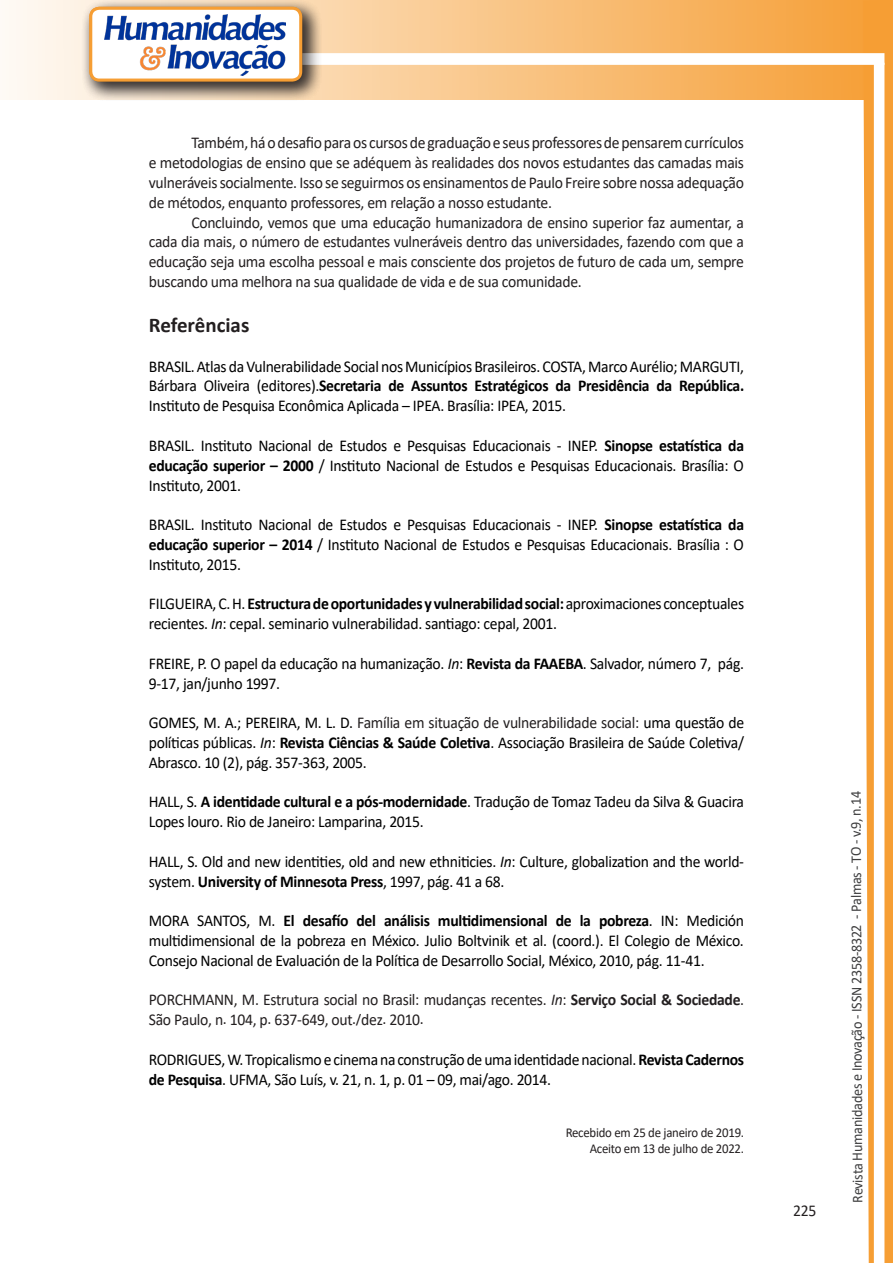
<style>
.page{position:relative;width:893px;height:1263px;background:#fff}
.page>*{position:absolute;margin:0;border:0;box-sizing:border-box;transform-origin:0 0}
.Titulo_2{font:700 21px "Calibri";color:#231f20}
.texto{font:16.5px/19.8px "Calibri";letter-spacing:-.02em;color:#000;text-align:justify;scale:.95 1}
.texto-2{font:16.5px/19.8px "Calibri";letter-spacing:-.02em;color:#231f20;text-align:justify;scale:.95 1}
.t1{font:15px "Calibri";letter-spacing:-.025em;color:#3e3e3f;scale:.95 1}
.texto-3{font:13.5px "Calibri";letter-spacing:-.02em;color:#231f20;scale:.95 1}
.s1{font-weight:700}
.s2{font-style:italic}
.s3{color:#231f20}
</style>
<div class="page">
<svg style="left:5px;top:0;width:858px;height:100px;background:#f9c484"></svg>
<div style="left:302px;top:53px;width:582px;height:12px;background:#fff;border:2px solid #fff"></div>
<svg style="left:863px;top:0;width:30px;height:1263px"></svg>
<div style="left:81px;top:0;width:241px;height:102px;background:#231f20;opacity:.75"></div>
<svg style="left:91px;top:8px;width:210px;height:72px"></svg>
<div style="left:89px;top:7px;width:213px;height:75px;border:3px solid #f69e34;border-radius:9px"></div>
<p class="texto-2" style="left:149px;top:133px;width:628px;text-indent:43px">Também, há o desafio para os cursos de graduação e seus professores de pensarem currículos e metodologias de ensino que se adéquem às realidades dos novos estudantes das camadas mais vulneráveis socialmente. Isso se seguirmos os ensinamentos de Paulo Freire sobre nossa adequação de métodos, enquanto professores, em relação a nosso estudante.</p>
<p class="texto-2" style="left:149px;top:212px;width:628px;text-indent:43px">Concluindo, vemos que uma educação humanizadora de ensino superior faz aumentar, a cada dia mais, o número de estudantes vulneráveis dentro das universidades, fazendo com que a educação seja uma escolha pessoal e mais consciente dos projetos de futuro de cada um, sempre buscando uma melhora na sua qualidade de vida e de sua comunidade.</p>
<p class="Titulo_2" style="left:149px;top:310px;width:102px">Referências</p>
<p class="texto" style="left:149px;top:356px;width:628px">BRASIL. Atlas da Vulnerabilidade Social nos Municípios Brasileiros. COSTA, Marco Aurélio; MARGUTI, Bárbara Oliveira (editores).<span class="s1">Secretaria de Assuntos Estratégicos da Presidência da República.<br></span>Instituto de Pesquisa Econômica Aplicada – IPEA. Brasília: IPEA, 2015.</p>
<p class="texto" style="left:149px;top:435px;width:628px">BRASIL. Instituto Nacional de Estudos e Pesquisas Educacionais - INEP. <span class="s1">Sinopse estatística da educação superior – 2000</span> / Instituto Nacional de Estudos e Pesquisas Educacionais. Brasília: O Instituto, 2001.</p>
<p class="texto" style="left:149px;top:514px;width:628px">BRASIL. Instituto Nacional de Estudos e Pesquisas Educacionais - INEP. <span class="s1">Sinopse estatística da educação superior – 2014</span> / Instituto Nacional de Estudos e Pesquisas Educacionais. Brasília : O Instituto, 2015.</p>
<p class="texto" style="left:149px;top:593px;width:628px">FILGUEIRA, C. H.<span class="s1">Estructura de oportunidades y vulnerabilidad social:</span> aproximaciones conceptuales recientes. <span class="s2">In</span>: cepal. seminario vulnerabilidad. santiago: cepal, 2001.</p>
<p class="texto" style="left:149px;top:653px;width:628px">FREIRE, P. O papel da educação na humanização. <span class="s2">In</span>: <span class="s1">Revista da FAAEBA</span>. Salvador, número 7, pág.<br>9-17, jan/junho 1997.</p>
<p class="texto" style="left:149px;top:712px;width:628px">GOMES, M. A.; PEREIRA, M. L. D. <span class="s3">Família em situação de vulnerabilidade social:</span> uma questão de políticas públicas. <span class="s2">In</span>: <span class="s1">Revista Ciências &amp; Saúde Coletiva</span>. Associação Brasileira de Saúde Coletiva/ Abrasco. 10 (2), pág. 357-363, 2005.</p>
<p class="texto" style="left:149px;top:791px;width:628px">HALL, S. <span class="s1">A identidade cultural e a pós-modernidade</span>. Tradução de Tomaz Tadeu da Silva &amp; Guacira<br>Lopes louro. Rio de Janeiro: Lamparina, 2015.</p>
<p class="texto" style="left:149px;top:851px;width:628px">HALL, S. Old and new identities, old and new ethniticies. <span class="s2">In</span>: Culture, globalization and the world&shy;system. <span class="s1">University of Minnesota Press</span>, 1997, pág. 41 a 68.</p>
<p class="texto" style="left:149px;top:910px;width:628px">MORA SANTOS, M. <span class="s1">El desafío del análisis multidimensional de la pobreza</span>. IN: Medición multidimensional de la pobreza en México. Julio Boltvinik et al. (coord.). El Colegio de México.<br>Consejo Nacional de Evaluación de la Política de Desarrollo Social, México, 2010, pág. 11-41.</p>
<p class="texto-2" style="left:149px;top:989px;width:628px">PORCHMANN, M. Estrutura social no Brasil: mudanças recentes. <span class="s2">In</span>: <span class="s1">Serviço Social &amp; Sociedade</span>.<br>São Paulo, n. 104, p. 637-649, out./dez. 2010.</p>
<p class="texto" style="left:149px;top:1049px;width:628px">RODRIGUES, W. Tropicalismo e cinema na construção de uma identidade nacional. <span class="s1">Revista Cadernos de Pesquisa</span>. UFMA, São Luís, v. 21, n. 1, p. 01 – 09, mai/ago. 2014.</p>
<p class="texto-3" style="left:566px;top:1123px;width:189px">Recebido em 25 de janeiro de 2019.</p>
<p class="texto-3" style="left:590px;top:1139px;width:164px">Aceito em 13 de julho de 2022.</p>
<p class="texto-2" style="left:793px;top:1200px;width:26px">225</p>
<p class="t1" style="left:846px;top:1203px;width:435px;rotate:-90deg">Revista Humanidades e Inovação - ISSN 2358-8322 - Palmas - TO - v.9, n.14</p>
</div>
